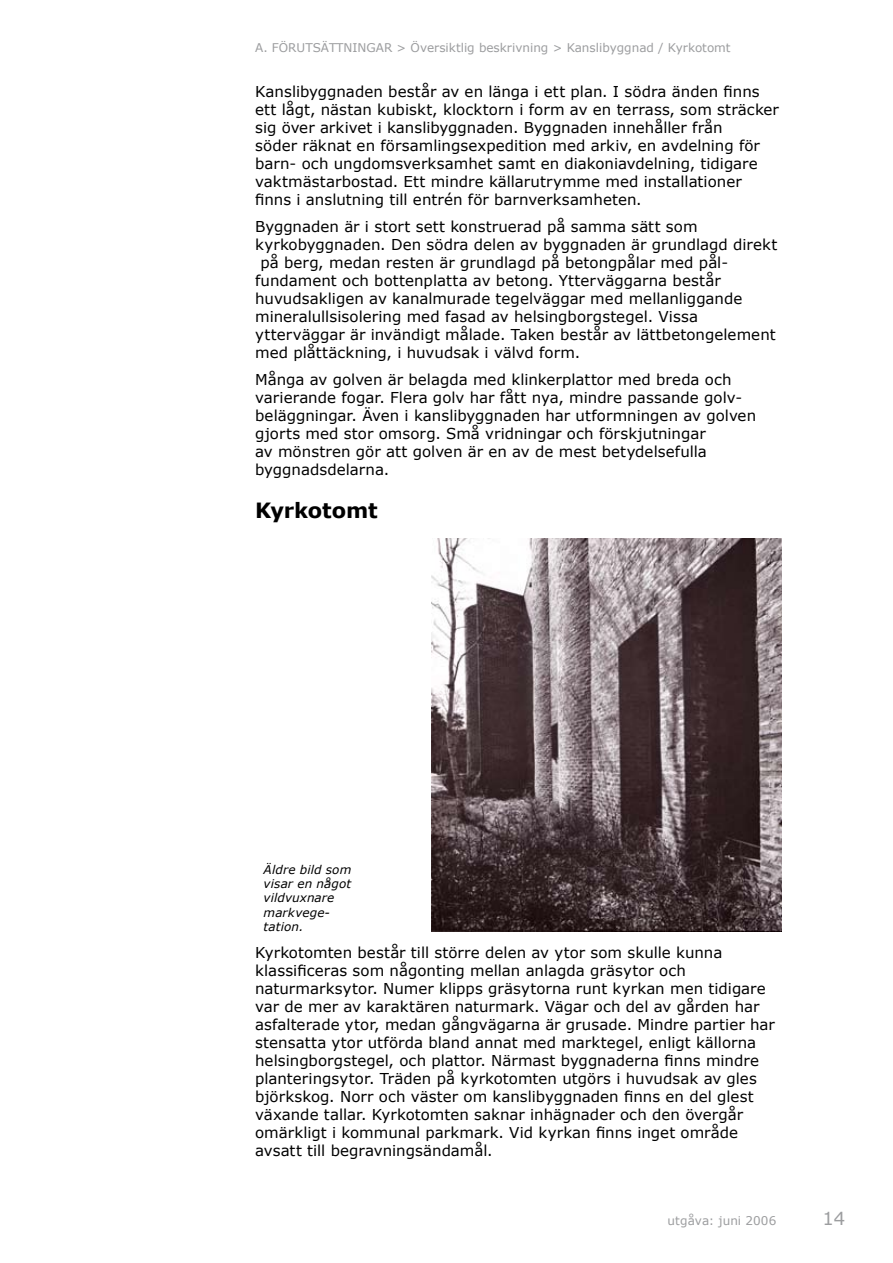
<style>
.page{position:relative;width:893px;height:1263px;background:#fff}
.page>*{position:absolute;margin:0;border:0;box-sizing:border-box;transform-origin:0 0}
.t1{font:700 21px "Verdana";letter-spacing:-.005em;color:#000}
.t2{font:18px "Verdana";color:#9c9d9f}
.t3{font:15px/18px "Verdana";color:#000}
.t4{font:12px "Verdana";color:#9c9d9f}
.t5{font:italic 12px/14.4px "Verdana";letter-spacing:.01em;color:#000}
</style>
<div class="page">
<img style="left:432px;top:539px;width:349px;height:392px">
<p class="t4" style="left:255px;top:40px;width:477px">A. FÖRUTSÄTTNINGAR &gt; Översiktlig beskrivning &gt; Kanslibyggnad / Kyrkotomt</p>
<p class="t3" style="left:255px;top:82px;width:525px">Kanslibyggnaden består av en länga i ett plan. I södra änden finns ett lågt, nästan kubiskt, klocktorn i form av en terrass, som sträcker sig över arkivet i kanslibyggnaden. Byggnaden innehåller från<br>söder räknat en församlingsexpedition med arkiv, en avdelning för barn- och ungdomsverksamhet samt en diakoniavdelning, tidigare vaktmästarbostad. Ett mindre källarutrymme med installationer finns i anslutning till entrén för barnverksamheten.</p>
<p class="t3" style="left:255px;top:217px;width:444px">Byggnaden är i stort sett konstruerad på samma sätt som</p>
<p class="t3" style="left:255px;top:235px;width:524px">kyrkobyggnaden. Den södra delen av byggnaden är grundlagd direkt</p>
<p class="t3" style="left:260px;top:253px;width:469px">på berg, medan resten är grundlagd på betongpålar med pål-</p>
<p class="t3" style="left:255px;top:271px;width:467px">fundament och bottenplatta av betong. Ytterväggarna består</p>
<p class="t3" style="left:255px;top:289px;width:489px">huvudsakligen av kanalmurade tegelväggar med mellanliggande</p>
<p class="t3" style="left:255px;top:307px;width:444px">mineralullsisolering med fasad av helsingborgstegel. Vissa</p>
<p class="t3" style="left:255px;top:325px;width:522px">ytterväggar är invändigt målade. Taken består av lättbetongelement</p>
<p class="t3" style="left:255px;top:343px;width:326px">med plåttäckning, i huvudsak i välvd form.</p>
<p class="t3" style="left:255px;top:370px;width:502px">Många av golven är belagda med klinkerplattor med breda och varierande fogar. Flera golv har fått nya, mindre passande golv&shy;beläggningar. Även i kanslibyggnaden har utformningen av golven gjorts med stor omsorg. Små vridningar och förskjutningar<br>av mönstren gör att golven är en av de mest betydelsefulla byggnadsdelarna.</p>
<h1 class="t1" style="left:255px;top:497px;width:124px">Kyrkotomt</h1>
<p class="t5" style="left:264px;top:862px;width:89px">Äldre bild som visar en något vildvuxnare markvege&shy;tation.</p>
<p class="t3" style="left:255px;top:943px;width:521px">Kyrkotomten består till större delen av ytor som skulle kunna klassificeras som någonting mellan anlagda gräsytor och naturmarksytor. Numer klipps gräsytorna runt kyrkan men tidigare var de mer av karaktären naturmark. Vägar och del av gården har asfalterade ytor, medan gångvägarna är grusade. Mindre partier har stensatta ytor utförda bland annat med marktegel, enligt källorna helsingborgstegel, och plattor. Närmast byggnaderna finns mindre planteringsytor. Träden på kyrkotomten utgörs i huvudsak av gles björkskog. Norr och väster om kanslibyggnaden finns en del glest växande tallar. Kyrkotomten saknar inhägnader och den övergår omärkligt i kommunal parkmark. Vid kyrkan finns inget område avsatt till begravningsändamål.</p>
<p class="t4" style="left:668px;top:1213px;width:110px">utgåva: juni 2006</p>
<p class="t2" style="left:822px;top:1207px;width:24px">14</p>
</div>
